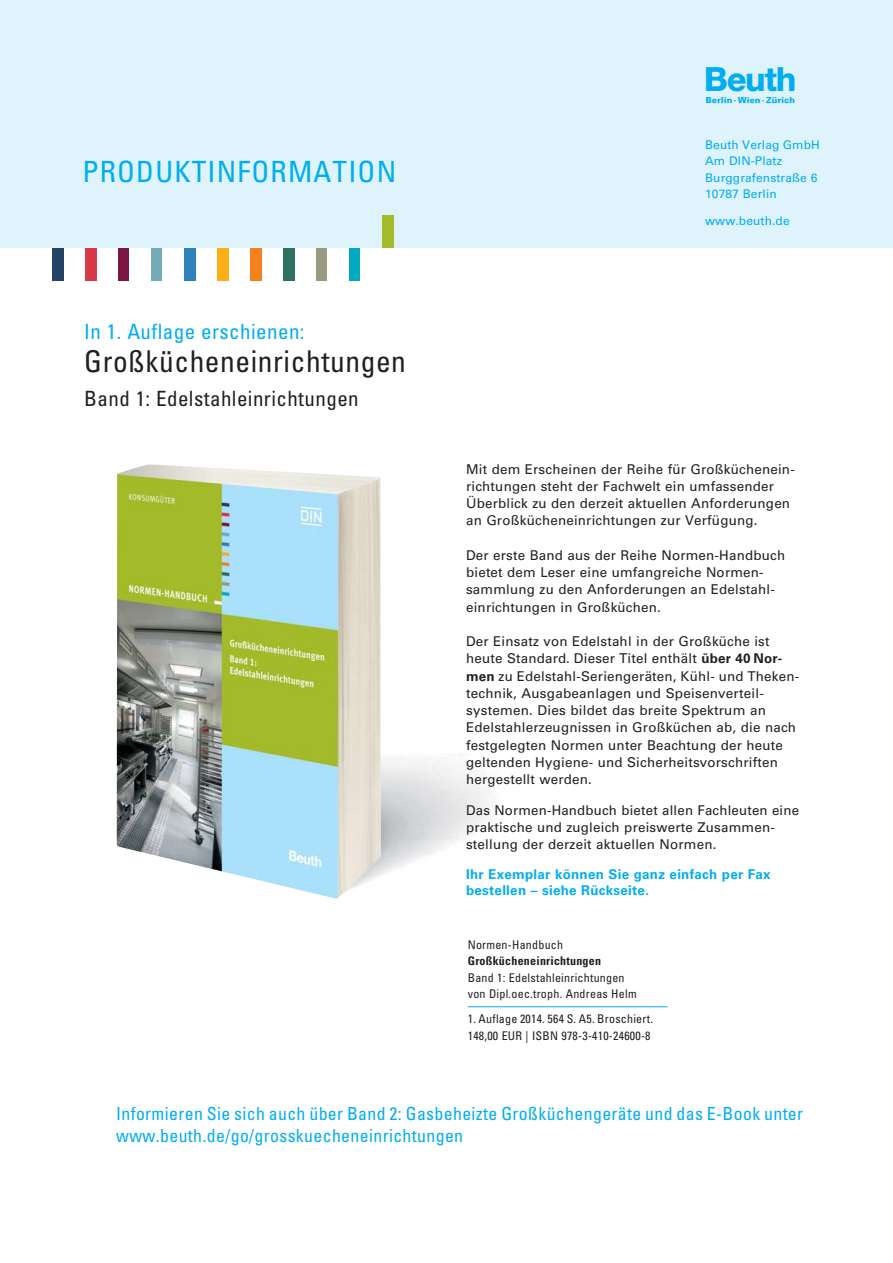
<style>
.page{position:relative;width:893px;height:1263px;background:#fff}
.page>*{position:absolute;margin:0;border:0;box-sizing:border-box;transform-origin:0 0}
.t1{font:900 33px "Univers Special";color:#00aeef}
.t2{font:condensed 30px "Univers";letter-spacing:.02em;color:#231f20}
.t3{font:condensed 29.25px "Univers";letter-spacing:.04em;color:#00aeef}
.t4{font:condensed 21px "Univers";letter-spacing:.02em;color:#231f20}
.t5{font:condensed 21px "Univers";letter-spacing:.02em;color:#00aeef}
.t6{font:condensed 18px/22.5px "Univers";letter-spacing:.02em;color:#00aeef}
.t7{font:13.5px/17.2px "Univers";letter-spacing:.015em;color:#231f20}
.t8{font:700 13.5px/16.5px "Univers";letter-spacing:.02em;color:#00aeef}
.t9{font:condensed 12px/16.5px "Univers";letter-spacing:.02em;color:#231f20}
.t10{font:12px/16.5px "Univers";letter-spacing:.01em;color:#00aeef}
.t11{font:700 condensed 12px "Univers";letter-spacing:.02em;color:#231f20}
.s1{font-weight:700}
</style>
<div class="page">
<img style="left:380px;top:754px;width:113px;height:121px">
<img style="left:117px;top:464px;width:263px;height:435px">
<div style="left:0;top:0;width:892px;height:248px;background:#dff3fd"></div>
<div style="left:52px;top:248px;width:11px;height:33px;background:#244367"></div>
<div style="left:85px;top:248px;width:11px;height:33px;background:#d83948"></div>
<div style="left:118px;top:248px;width:11px;height:33px;background:#7c1645"></div>
<div style="left:151px;top:248px;width:11px;height:33px;background:#73acb5"></div>
<div style="left:184px;top:248px;width:11px;height:33px;background:#2d83b7"></div>
<div style="left:217px;top:248px;width:11px;height:33px;background:#fcaf17"></div>
<div style="left:250px;top:248px;width:11px;height:33px;background:#f5821f"></div>
<div style="left:283px;top:248px;width:11px;height:33px;background:#2d7163"></div>
<div style="left:316px;top:248px;width:11px;height:33px;background:#9a9a81"></div>
<div style="left:349px;top:248px;width:11px;height:33px;background:#00a9c0"></div>
<div style="left:382px;top:215px;width:11px;height:33px;background:#a4bb29"></div>
<hr style="left:468px;top:1007px;width:199px;height:1px;background:#00aeef">
<h3 class="t3" style="left:82px;top:160px;width:315px">PRODUKTINFORMATION</h3>
<h3 class="t5" style="left:84px;top:324px;width:222px">In 1. Auflage erschienen:</h3>
<h2 class="t2" style="left:84px;top:351px;width:323px">Großkücheneinrichtungen</h2>
<h3 class="t4" style="left:84px;top:391px;width:276px">Band 1: Edelstahleinrichtungen</h3>
<h1 class="t1" style="left:704px;top:67px;width:94px">≤≥</h1>
<p class="t10" style="left:705px;top:137px;width:116px">Beuth Verlag GmbH<br>Am DIN-Platz<br>Burggrafenstraße 6<br>10787 Berlin</p>
<p class="t10" style="left:705px;top:214px;width:86px">www.beuth.de</p>
<p class="t7" style="left:466px;top:461px;width:330px">Mit dem Erscheinen der Reihe für Großküchen ein&shy;richtungen steht der Fachwelt ein um fassen der Überblick zu den derzeit aktuellen Anforde rungen an Großkücheneinrichtungen zur Verfügung.</p>
<p class="t7" style="left:466px;top:548px;width:321px">Der erste Band aus der Reihe Normen-Handbuch bietet dem Leser eine umfangreiche Normen&shy;sammlung zu den Anforderungen an Edelstahl&shy;einrichtungen in Großküchen.</p>
<p class="t7" style="left:466px;top:634px;width:334px">Der Einsatz von Edelstahl in der Großküche ist heute Standard. Dieser Titel enthält <span class="s1">über 40 Nor&shy;men</span> zu Edelstahl-Seriengeräten, Kühl- und Theken&shy;tech nik, Ausgabeanlagen und Speisen verteil-<br>sys temen. Dies bildet das breite Spektrum an Edelstahl erzeugnissen in Großküchen ab, die nach festgelegten Normen unter Beachtung der heute geltenden Hygiene- und Sicherheitsvorschriften hergestellt werden.</p>
<p class="t7" style="left:466px;top:803px;width:334px">Das Normen-Handbuch bietet allen Fachleuten eine praktische und zugleich preiswerte Zu sammen&shy;stellung der derzeit aktuellen Normen.</p>
<p class="t8" style="left:466px;top:867px;width:306px">Ihr Exemplar können Sie ganz einfach per Fax bestellen – siehe Rückseite.</p>
<p class="t9" style="left:468px;top:937px;width:97px">Normen-Handbuch</p>
<p class="t11" style="left:468px;top:957px;width:135px">Großkücheneinrichtungen</p>
<p class="t9" style="left:468px;top:970px;width:170px">Band 1: Edelstahleinrichtungen von Dipl.oec.troph. Andreas Helm</p>
<p class="t9" style="left:468px;top:1012px;width:187px">1. Auflage 2014. 564 S. A5. Broschiert.<br>148,00 EUR | ISBN 978-3-410-24600-8</p>
<h3 class="t6" style="left:116px;top:1104px;width:688px">Informieren Sie sich auch über Band 2: Gasbeheizte Großküchengeräte und das E-Book unter www.beuth.de/go/grosskuecheneinrichtungen</h3>
</div>
